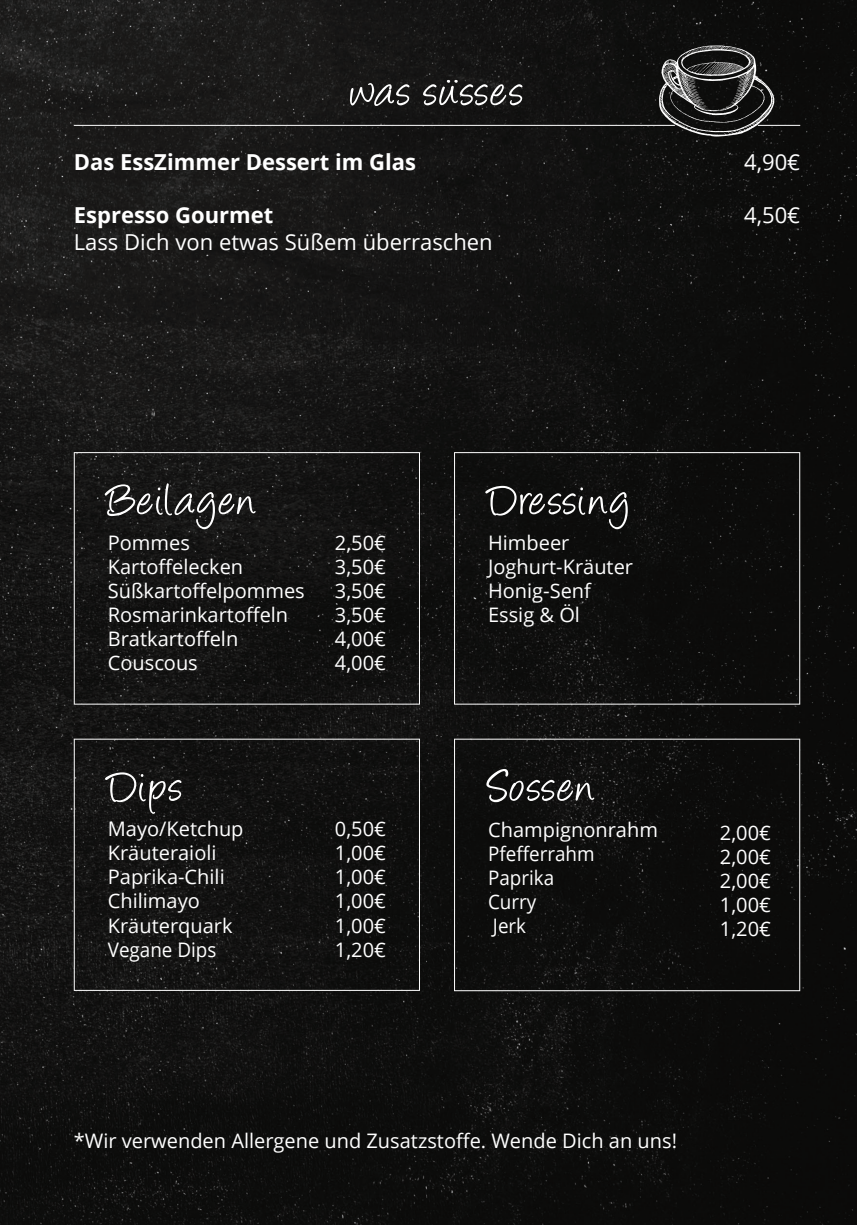
<style>
.page{position:relative;width:857px;height:1225px;background:#fff}
.page>*{position:absolute;margin:0;border:0;box-sizing:border-box;transform-origin:0 0}
.t1{font:52px "Angelina";letter-spacing:.045em;color:#fff}
.t2{font:22px "Open Sans";color:#fff}
.t3{font:700 22px "Open Sans";color:#fff}
.t4{font:20px/24px "Open Sans";color:#fff}
</style>
<div class="page">
<img style="left:0;top:0;width:856px;height:1225px">
<svg style="left:658px;top:44px;width:118px;height:93px;background:#3b3b3a"></svg>
<svg style="left:74px;top:738px;width:346px;height:253px;background:#151514"></svg>
<svg style="left:454px;top:738px;width:345px;height:253px;background:#111110"></svg>
<svg style="left:446px;top:80px;width:11px;height:3px"></svg>
<hr style="left:74px;top:125px;width:600px;height:1px;background:#fff">
<svg style="left:74px;top:452px;width:346px;height:252px;background:#161615"></svg>
<svg style="left:454px;top:452px;width:345px;height:252px;background:#111110"></svg>
<hr style="left:757px;top:125px;width:42px;height:1px;background:#fff">
<h1 class="t1" style="left:350px;top:69px;width:175px">was susses</h1>
<p class="t3" style="left:74px;top:147px;width:344px">Das EssZimmer Dessert im Glas</p>
<p class="t3" style="left:74px;top:200px;width:201px">Espresso Gourmet</p>
<p class="t2" style="left:74px;top:227px;width:420px">Lass Dich von etwas Süßem überraschen</p>
<p class="t2" style="left:743px;top:147px;width:58px">4,90€</p>
<p class="t2" style="left:743px;top:200px;width:58px">4,50€</p>
<h1 class="t1" style="left:108px;top:478px;width:149px">Beilagen</h1>
<p class="t4" style="left:108px;top:530px;width:198px">Pommes<br>Kartoffelecken<br>Süßkartoffelpommes<br>Rosmarinkartoffeln<br>Bratkartoffeln<br>Couscous</p>
<p class="t4" style="left:335px;top:530px;width:53px;text-align:justify">2,50€ 3,50€ 3,50€ 3,50€ 4,00€ 4,00€</p>
<h1 class="t1" style="left:108px;top:764px;width:76px">Dips</h1>
<p class="t4" style="left:108px;top:816px;width:137px">Mayo/Ketchup<br>Kräuteraioli<br>Paprika-Chili<br>Chilimayo<br>Kräuterquark<br>Vegane Dips</p>
<p class="t4" style="left:335px;top:816px;width:53px;text-align:justify">0,50€ 1,00€ 1,00€ 1,00€ 1,00€ 1,20€</p>
<h1 class="t1" style="left:488px;top:478px;width:143px">Dressing</h1>
<p class="t4" style="left:488px;top:530px;width:146px">Himbeer<br>Joghurt-Kräuter<br>Honig-Senf<br>Essig &amp; Öl</p>
<h1 class="t1" style="left:488px;top:764px;width:108px">Sossen</h1>
<p class="t4" style="left:488px;top:817px;width:171px">Champignonrahm<br>Pfefferrahm<br>Paprika<br>Curry<br>Jerk</p>
<p class="t4" style="left:719px;top:820px;width:53px;text-align:justify">2,00€ 2,00€ 2,00€ 1,00€ 1,20€</p>
<p class="t4" style="left:74px;top:1128px;width:604px">*Wir verwenden Allergene und Zusatzstoffe. Wende Dich an uns!</p>
</div>
